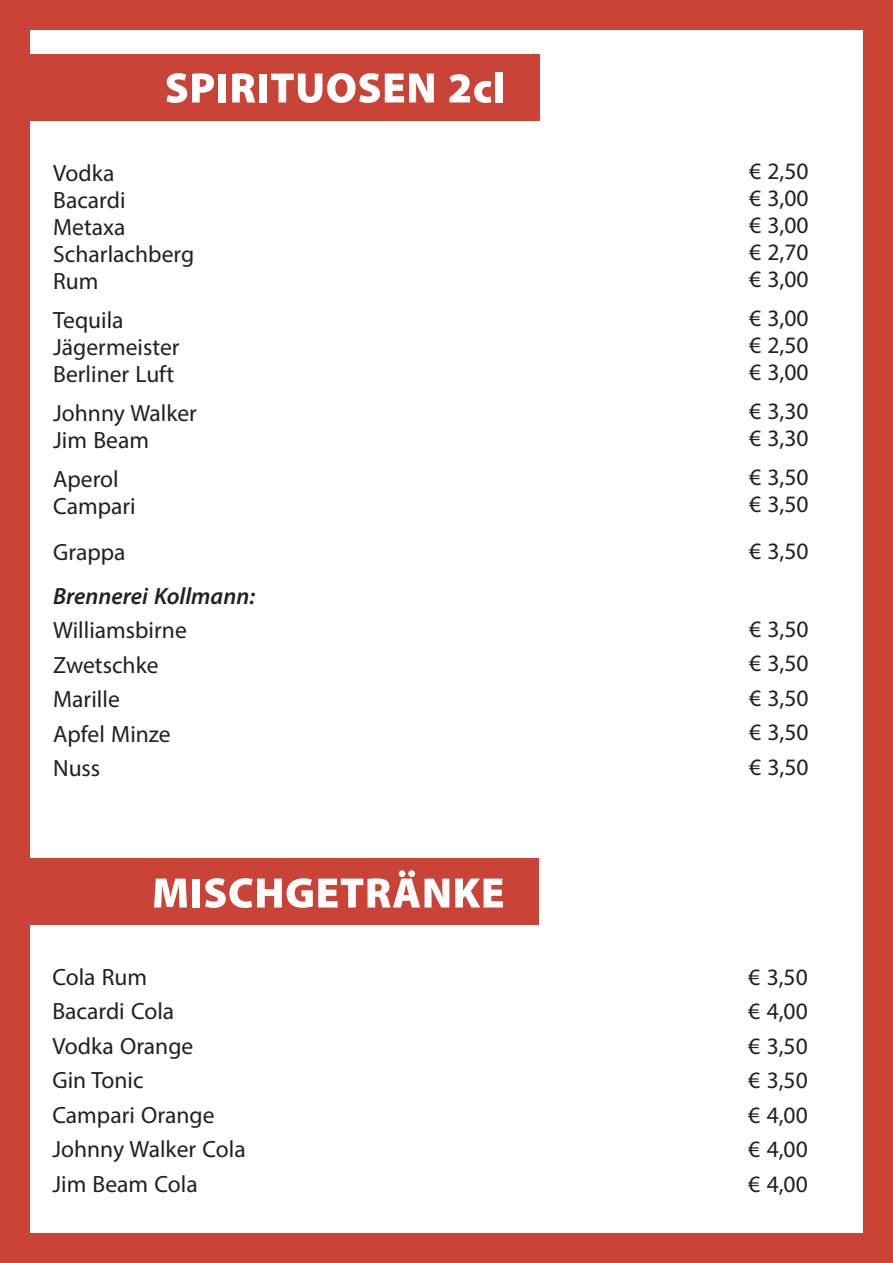
<style>
.page{position:relative;width:893px;height:1263px;background:#fff}
.page>*{position:absolute;margin:0;border:0;box-sizing:border-box;transform-origin:0 0}
.t1{font:900 60px "Myriad Arabic";letter-spacing:.01em;color:#fff}
.t2{font:33px/34.5px "Myriad Arabic";color:#231f20}
.t3{font:italic 600 33px "Myriad Arabic";color:#231f20}
</style>
<div class="page">
<div style="left:0;top:0;width:893px;height:1263px;border:30px solid #c94336"></div>
<div style="left:21px;top:858px;width:518px;height:67px;background:#c94336"></div>
<svg style="left:892px;top:0;width:1px;height:1263px"></svg>
<div style="left:22px;top:54px;width:518px;height:67px;background:#c94336"></div>
<h1 class="t1" style="left:165px;top:47px;width:342px">SPIRITUOSEN 2cl</h1>
<p class="t2" style="left:53px;top:160px;width:142px;line-height:27px">Vodka<br>Bacardi<br>Metaxa<br>Scharlachberg<br>Rum</p>
<p class="t2" style="left:53px;top:306px;width:128px;line-height:27px">Tequila<br>Jägermeister<br>Berliner Luft</p>
<p class="t2" style="left:53px;top:399px;width:145px;line-height:27px">Johnny Walker<br>Jim Beam</p>
<p class="t2" style="left:53px;top:465px;width:84px;line-height:27px">Aperol<br>Campari</p>
<p class="t2" style="left:53px;top:535px;width:74px">Grappa</p>
<p class="t3" style="left:53px;top:573px;width:203px">Brennerei Kollmann:</p>
<p class="t2" style="left:53px;top:613px;width:135px">Williamsbirne<br>Zwetschke<br>Marille<br>Apfel Minze<br>Nuss</p>
<h1 class="t1" style="left:152px;top:852px;width:354px">MISCHGETRÄNKE</h1>
<p class="t2" style="left:749px;top:158px;width:61px;line-height:27px;text-align:justify">€ 2,50 € 3,00 € 3,00 € 2,70 € 3,00</p>
<p class="t2" style="left:749px;top:305px;width:61px;line-height:27px;text-align:justify">€ 3,00 € 2,50 € 3,00</p>
<p class="t2" style="left:749px;top:398px;width:61px;line-height:27px">€ 3,30 € 3,30</p>
<p class="t2" style="left:749px;top:464px;width:61px;line-height:27px">€ 3,50 € 3,50</p>
<p class="t2" style="left:749px;top:534px;width:61px">€ 3,50</p>
<p class="t2" style="left:749px;top:612px;width:61px;text-align:justify">€ 3,50 € 3,50 € 3,50 € 3,50 € 3,50</p>
<p class="t2" style="left:52px;top:960px;width:195px">Cola Rum<br>Bacardi Cola<br>Vodka Orange<br>Gin Tonic<br>Campari Orange<br>Johnny Walker Cola<br>Jim Beam Cola</p>
<p class="t2" style="left:748px;top:960px;width:61px;text-align:justify">€ 3,50 € 4,00 € 3,50 € 3,50 € 4,00 € 4,00 € 4,00</p>
</div>
